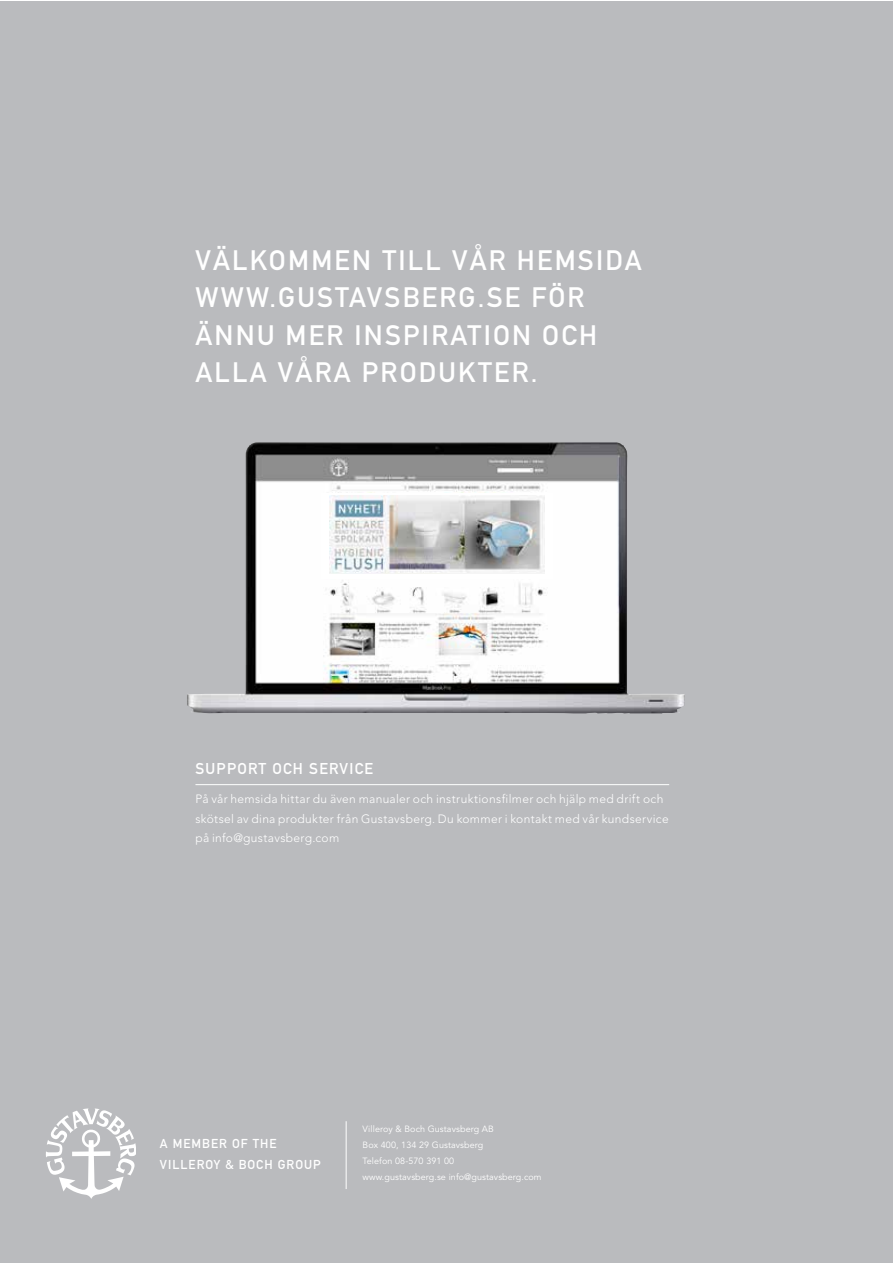
<style>
.page{position:relative;width:893px;height:1263px;background:#fff}
.page>*{position:absolute;margin:0;border:0;box-sizing:border-box;transform-origin:0 0}
.t1{font:27.75px/37.5px "DIN Mittelschrift";letter-spacing:.08em;color:#fff}
.t2{font:15.45px "DIN Mittelschrift";letter-spacing:.08em;color:#fff}
.t3{font:12.75px/21px "DIN Mittelschrift";letter-spacing:.08em;color:#fff}
.t4{font:300 12px/19.5px "Avenir";letter-spacing:.03em;color:#fff}
.t5{font:9px/16.2px "Avenir";letter-spacing:.01em;color:#fff}
</style>
<div class="page">
<div style="left:0;top:1px;width:892px;height:1262px;background:#babbbe"></div>
<hr style="left:346px;top:1121px;width:1px;height:68px;background:#fff">
<svg style="left:46px;top:1108px;width:90px;height:91px"></svg>
<img style="left:187px;top:442px;width:498px;height:272px">
<hr style="left:195px;top:784px;width:474px;height:1px;background:#fff">
<div style="left:321px;top:493px;width:231px;height:86px;background:#fff"></div>
<img style="left:329px;top:495px;width:215px;height:79px">
<h1 class="t1" style="left:195px;top:241px;width:448px">VÄLKOMMEN TILL VÅR HEMSIDA<br>WWW.GUSTAVSBERG.SE FÖR<br>ÄNNU MER INSPIRATION OCH<br>ALLA VÅRA PRODUKTER.</h1>
<p class="t2" style="left:195px;top:759px;width:179px">SUPPORT OCH SERVICE</p>
<p class="t4" style="left:195px;top:789px;width:475px">På vår hemsida hittar du även manualer och instruktionsfilmer och hjälp med drift och skötsel av dina produkter från Gustavsberg. Du kommer i kontakt med vår kundservice på info@gustavsberg.com</p>
<p class="t3" style="left:160px;top:1133px;width:162px">A MEMBER OF THE<br>VILLEROY &amp; BOCH GROUP</p>
<p class="t5" style="left:363px;top:1121px;width:180px">Villeroy &amp; Boch Gustavsberg AB<br>Box 400, 134 29 Gustavsberg<br>Telefon 08-570 391 00<br>www.gustavsberg.se info@gustavsberg.com</p>
</div>
